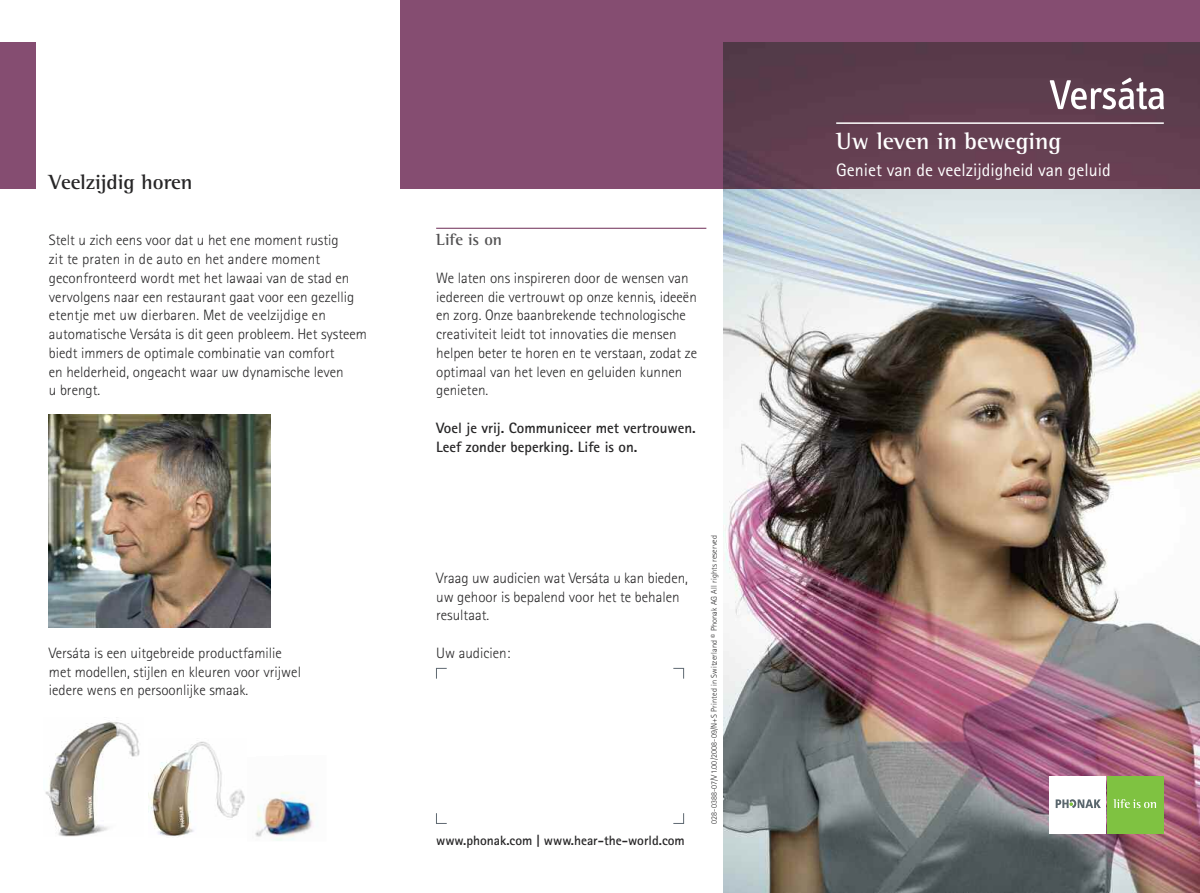
<style>
.page{position:relative;width:1200px;height:893px;background:#fff}
.page>*{position:absolute;margin:0;border:0;box-sizing:border-box;transform-origin:0 0}
.t1{font:700 24px "Rotis Semi Serif";color:#fff}
.t2{font:700 21px "Rotis Semi Serif";color:#272627}
.t3{font:18px "Rotis Sans Serif";color:#fff}
.t4{font:700 16.5px "Rotis Semi Serif";color:#525152}
.t5{font:300 15px/18.8px "Rotis Sans Serif";color:#272627}
.t6{font:700 15px/18.8px "Rotis Sans Serif";color:#272627}
.t7{font:700 13.5px "Rotis Sans Serif";color:#272627}
.t8{font:300 8.25px "Rotis Sans Serif";letter-spacing:.015em;color:#272627}
</style>
<div class="page">
<div style="left:400px;top:0;width:799px;height:189px;background:#854d71"></div>
<div style="left:0;top:43px;width:36px;height:146px;background:#854d71"></div>
<img style="left:49px;top:414px;width:221px;height:214px">
<img style="left:723px;top:43px;width:476px;height:850px">
<img style="left:45px;top:721px;width:95px;height:115px">
<img style="left:149px;top:741px;width:96px;height:95px">
<img style="left:255px;top:792px;width:60px;height:49px">
<svg style="left:436px;top:668px;width:11px;height:11px"></svg>
<svg style="left:673px;top:668px;width:11px;height:11px"></svg>
<svg style="left:673px;top:813px;width:11px;height:11px"></svg>
<svg style="left:436px;top:813px;width:11px;height:11px"></svg>
<div style="left:1106px;top:776px;width:57px;height:57px;background:#7fc241"></div>
<svg style="left:1113px;top:799px;width:42px;height:9px"></svg>
<div style="left:1048px;top:776px;width:57px;height:57px;background:#fff"></div>
<svg style="left:1055px;top:799px;width:45px;height:9px"></svg>
<hr style="left:836px;top:122px;width:327px;height:2px;background:#fff">
<svg style="left:1049px;top:78px;width:114px;height:31px;background:#927d88"></svg>
<hr style="left:436px;top:228px;width:270px;height:1px;background:#854d71">
<h2 class="t2" style="left:49px;top:175px;width:145px">Veelzijdig horen</h2>
<p class="t5" style="left:49px;top:232px;width:319px">Stelt u zich eens voor dat u het ene moment rustig<br>zit te praten in de auto en het andere moment geconfronteerd wordt met het lawaai van de stad en vervolgens naar een restaurant gaat voor een gezellig etentje met uw dierbaren. Met de veelzijdige en automatische Versáta is dit geen probleem. Het systeem biedt immers de optimale combinatie van comfort<br>en helderheid, ongeacht waar uw dynamische leven<br>u brengt.</p>
<p class="t5" style="left:49px;top:645px;width:253px">Versáta is een uitgebreide productfamilie met modellen, stijlen en kleuren voor vrijwel iedere wens en persoonlijke smaak.</p>
<p class="t4" style="left:436px;top:234px;width:67px">Life is on</p>
<p class="t5" style="left:436px;top:270px;width:262px">We laten ons inspireren door de wensen van iedereen die vertrouwt op onze kennis, ideeën en zorg. Onze baanbrekende technologische creativiteit leidt tot innovaties die mensen helpen beter te horen en te verstaan, zodat ze optimaal van het leven en geluiden kunnen genieten.</p>
<p class="t6" style="left:436px;top:420px;width:261px">Voel je vrij. Communiceer met vertrouwen.<br>Leef zonder beperking. Life is on.</p>
<p class="t5" style="left:436px;top:570px;width:253px">Vraag uw audicien wat Versáta u kan bieden, uw gehoor is bepalend voor het te behalen resultaat.</p>
<p class="t5" style="left:436px;top:645px;width:76px">Uw audicien:</p>
<p class="t7" style="left:436px;top:836px;width:250px">www.phonak.com | www.hear-the-world.com</p>
<p class="t8" style="left:711px;top:824px;width:290px;rotate:-90deg">028-0388-07/V1.00/2008-09/N+S Printed in Switzerland © Phonak AG All rights reserved</p>
<h1 class="t1" style="left:836px;top:132px;width:227px">Uw leven in beweging</h1>
<p class="t3" style="left:836px;top:163px;width:276px">Geniet van de veelzijdigheid van geluid</p>
</div>
